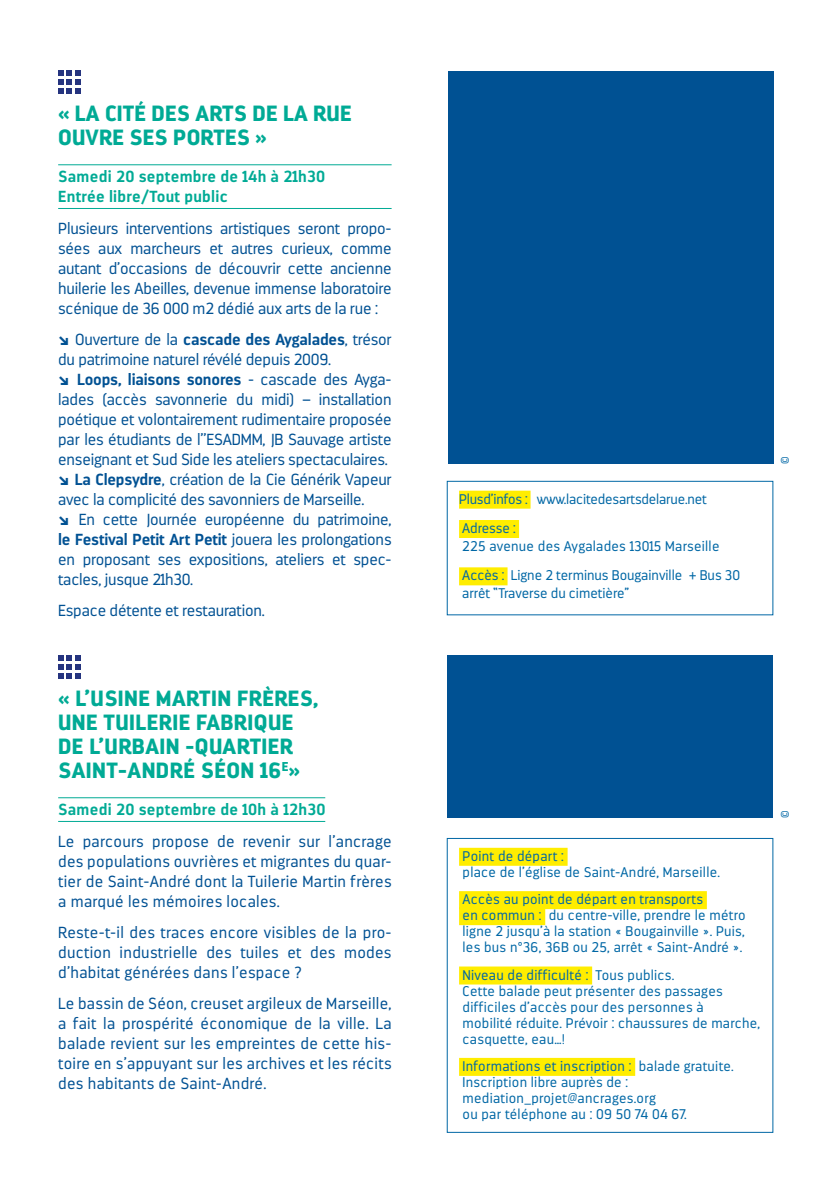
<style>
.page{position:relative;width:840px;height:1191px;background:#fff}
.page>*{position:absolute;margin:0;border:0;box-sizing:border-box;transform-origin:0 0}
.t1{font:900 22px/24px "Darwin";letter-spacing:.02em;color:#00aa95}
.t2{font:300 16px/20px "Darwin";letter-spacing:-.01em;color:#005193;text-align:justify}
.t3{font:700 16px/20px "Darwin";letter-spacing:.02em;color:#00aa95}
.t4{font:300 14px/16px "Darwin";letter-spacing:.02em;color:#0067a5}
.t5{font:300 14px/29.4px "Darwin";color:#0067a5}
.t6{font:300 14px/29.4px "Darwin";letter-spacing:-.01em;color:#0067a5}
.t7{font:300 11px "Darwin";color:#0067a5}
.s1{font-family:"Maax";font-weight:700}
.s2{font-weight:700}
</style>
<div class="page">
<svg style="left:58px;top:71px;width:22px;height:22px"></svg>
<hr style="left:58px;top:164px;width:333px;height:1px;background:#00aa95">
<hr style="left:58px;top:208px;width:333px;height:1px;background:#00aa95">
<div style="left:459px;top:490px;width:71px;height:18px;background:#ffed00"></div>
<div style="left:459px;top:520px;width:59px;height:18px;background:#ffed00"></div>
<div style="left:459px;top:567px;width:48px;height:18px;background:#ffed00"></div>
<div style="left:446px;top:481px;width:327px;height:134px;border:1px solid #0067a5"></div>
<div style="left:459px;top:847px;width:108px;height:18px;background:#ffed00"></div>
<div style="left:459px;top:891px;width:247px;height:18px;background:#ffed00"></div>
<div style="left:459px;top:907px;width:86px;height:18px;background:#ffed00"></div>
<div style="left:459px;top:966px;width:132px;height:18px;background:#ffed00"></div>
<div style="left:459px;top:1057px;width:175px;height:18px;background:#ffed00"></div>
<div style="left:447px;top:71px;width:326px;height:392px;background:#005193"></div>
<svg style="left:58px;top:656px;width:22px;height:22px"></svg>
<hr style="left:58px;top:797px;width:267px;height:1px;background:#00aa95">
<hr style="left:58px;top:821px;width:267px;height:1px;background:#00aa95">
<div style="left:447px;top:656px;width:325px;height:162px;background:#005193"></div>
<h1 class="t1" style="left:58px;top:102px;width:295px">« LA CITÉ DES ARTS DE LA RUE<br>OUVRE SES PORTES »</h1>
<p class="t3" style="left:58px;top:167px;width:268px">Samedi 20 septembre de 14h à 21h30<br>Entrée libre/Tout public</p>
<p class="t2" style="left:58px;top:218px;width:335px">Plusieurs interventions artistiques seront propo&shy;sées aux marcheurs et autres curieux, comme autant d’occasions de découvrir cette ancienne huilerie les Abeilles, devenue immense laboratoire scénique de 36 000 m2 dédié aux arts de la rue :</p>
<p class="t2" style="left:58px;top:329px;width:335px;text-align:left"><span class="s1">↘</span> Ouverture de la <span class="s2">cascade des Aygalades</span>, trésor du patrimoine naturel révélé depuis 2009.<br><span class="s1">↘</span> <span class="s2">Loops, liaisons sonores</span> - cascade des Ayga&shy;lades (accès savonnerie du midi) – installation poétique et volontairement rudimentaire proposée par les étudiants de l’’ESADMM, JB Sauvage artiste enseignant et Sud Side les ateliers spectaculaires. <span class="s1">↘</span> <span class="s2">La Clepsydre</span>, création de la Cie Générik Vapeur avec la complicité des savonniers de Marseille.<br><span class="s1">↘</span> En cette Journée européenne du patrimoine, <span class="s2">le Festival Petit Art Petit</span> jouera les prolongations en proposant ses expositions, ateliers et spec&shy;tacles, jusque 21h30.</p>
<p class="t2" style="left:58px;top:601px;width:208px">Espace détente et restauration.</p>
<h1 class="t1" style="left:58px;top:686px;width:261px">« L’USINE MARTIN FRÈRES,<br>UNE TUILERIE FABRIQUE<br>DE L’URBAIN -QUARTIER<br>SAINT-ANDRÉ SÉON 16<sup>E</sup>»</h1>
<p class="t3" style="left:58px;top:799px;width:269px">Samedi 20 septembre de 10h à 12h30</p>
<p class="t2" style="left:58px;top:831px;width:335px">Le parcours propose de revenir sur l’ancrage des populations ouvrières et migrantes du quar&shy;tier de Saint-André dont la Tuilerie Martin frères a marqué les mémoires locales.</p>
<p class="t2" style="left:58px;top:922px;width:335px">Reste-t-il des traces encore visibles de la pro&shy;duction industrielle des tuiles et des modes d’habitat générées dans l’espace ?</p>
<p class="t2" style="left:58px;top:994px;width:335px">Le bassin de Séon, creuset argileux de Marseille, a fait la prospérité économique de la ville. La balade revient sur les empreintes de cette his&shy;toire en s’appuyant sur les archives et les récits des habitants de Saint-André.</p>
<p class="t6" style="left:459px;top:484px;width:249px">Plusd’infos : www.lacitedesartsdelarue.net<br>Adresse :</p>
<p class="t5" style="left:462px;top:531px;width:279px">225 avenue des Aygalades 13015 Marseille<br>Accès : Ligne 2 terminus Bougainville + Bus 30</p>
<p class="t5" style="left:462px;top:579px;width:168px">arrêt “Traverse du cimetière”</p>
<p class="t7" style="left:778px;top:463px;width:9px;rotate:-90deg">©</p>
<p class="t4" style="left:462px;top:848px;width:259px">Point de départ :<br>place de l’église de Saint-André, Marseille.</p>
<p class="t4" style="left:462px;top:891px;width:284px">Accès au point de départ en transports<br>en commun : du centre-ville, prendre le métro ligne 2 jusqu’à la station « Bougainville ». Puis, les bus n°36, 36B ou 25, arrêt « Saint-André ».</p>
<p class="t4" style="left:462px;top:966px;width:299px">Niveau de difficulté : Tous publics.<br>Cette balade peut présenter des passages difficiles d’accès pour des personnes à<br>mobilité réduite. Prévoir : chaussures de marche, casquette, eau…!</p>
<p class="t4" style="left:462px;top:1058px;width:273px">Informations et inscription : balade gratuite.<br>Inscription libre auprès de : mediation_projet@ancrages.org<br>ou par téléphone au : 09 50 74 04 67.</p>
<p class="t7" style="left:778px;top:818px;width:9px;rotate:-90deg">©</p>
</div>
